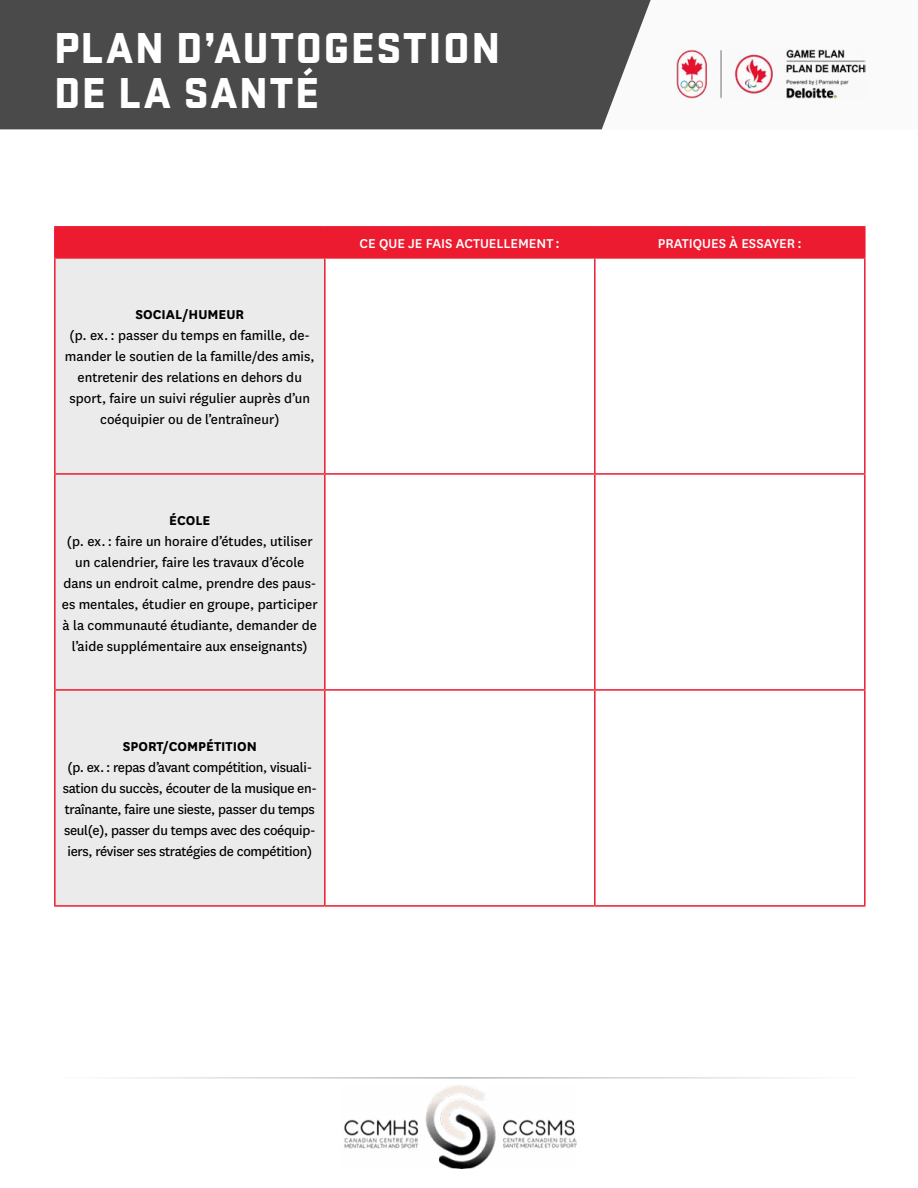
<style>
.page{position:relative;width:918px;height:1188px;background:#fff}
.page>*{position:absolute;margin:0;border:0;box-sizing:border-box;transform-origin:0 0}
.t1{font:900 45px/45px "Stratum 2";letter-spacing:.03em;color:#fff}
.t2{font:15px/21px "National";color:#000;text-align:center}
.t3{font:15px/21px "National";letter-spacing:-.02em;color:#000;text-align:center}
.t4{font:500 15px "National";color:#fff}
.t5{font:700 15px "National";color:#000}
</style>
<div class="page">
<div style="left:0;top:0;width:651px;height:129px;background:#4b4a4b"></div>
<img style="left:676px;top:50px;width:190px;height:48px">
<hr style="left:54px;top:1078px;width:810px;height:1px;background:#939598">
<img style="left:344px;top:1086px;width:232px;height:83px">
<div style="left:56px;top:226px;width:268px;height:680px;background:#ebebeb"></div>
<div style="left:56px;top:228px;width:808px;height:29px;background:#ed1b2f"></div>
<hr style="left:594px;top:259px;width:2px;height:214px;background:#ed1b2f">
<hr style="left:864px;top:259px;width:2px;height:214px;background:#ed1b2f">
<hr style="left:325px;top:473px;width:270px;height:2px;background:#ed1b2f">
<hr style="left:595px;top:473px;width:271px;height:2px;background:#ed1b2f">
<hr style="left:594px;top:475px;width:2px;height:214px;background:#ed1b2f">
<hr style="left:864px;top:475px;width:2px;height:214px;background:#ed1b2f">
<hr style="left:325px;top:689px;width:270px;height:2px;background:#ed1b2f">
<hr style="left:595px;top:689px;width:271px;height:2px;background:#ed1b2f">
<hr style="left:594px;top:691px;width:2px;height:214px;background:#ed1b2f">
<hr style="left:864px;top:691px;width:2px;height:214px;background:#ed1b2f">
<hr style="left:325px;top:905px;width:270px;height:2px;background:#ed1b2f">
<hr style="left:595px;top:905px;width:271px;height:2px;background:#ed1b2f">
<hr style="left:325px;top:226px;width:270px;height:2px;background:#ed1b2f">
<hr style="left:595px;top:226px;width:271px;height:2px;background:#ed1b2f">
<hr style="left:594px;top:228px;width:2px;height:29px;background:#ed1b2f">
<hr style="left:864px;top:228px;width:2px;height:29px;background:#ed1b2f">
<hr style="left:325px;top:257px;width:270px;height:2px;background:#ed1b2f">
<hr style="left:595px;top:257px;width:271px;height:2px;background:#ed1b2f">
<hr style="left:54px;top:226px;width:271px;height:2px;background:#ed1b2f">
<hr style="left:54px;top:228px;width:2px;height:29px;background:#ed1b2f">
<hr style="left:324px;top:228px;width:2px;height:29px;background:#ed1b2f">
<hr style="left:54px;top:257px;width:271px;height:2px;background:#ed1b2f">
<hr style="left:54px;top:259px;width:2px;height:214px;background:#ed1b2f">
<hr style="left:324px;top:259px;width:2px;height:214px;background:#ed1b2f">
<hr style="left:54px;top:473px;width:271px;height:2px;background:#ed1b2f">
<hr style="left:54px;top:475px;width:2px;height:214px;background:#ed1b2f">
<hr style="left:324px;top:475px;width:2px;height:214px;background:#ed1b2f">
<hr style="left:54px;top:689px;width:271px;height:2px;background:#ed1b2f">
<hr style="left:54px;top:691px;width:2px;height:214px;background:#ed1b2f">
<hr style="left:324px;top:691px;width:2px;height:214px;background:#ed1b2f">
<hr style="left:54px;top:905px;width:271px;height:2px;background:#ed1b2f">
<h1 class="t1" style="left:54px;top:23px;width:448px">PLAN D’AUTOGESTION<br>DE LA SANTÉ</h1>
<p class="t5" style="left:135px;top:304px;width:110px">SOCIAL/HUMEUR</p>
<p class="t2" style="left:65px;top:324px;width:251px">(p. ex. : passer du temps en famille, de&shy;mander le soutien de la famille/des amis, entretenir des relations en dehors du sport, faire un suivi régulier auprès d’un coéquipier ou de l’entraîneur)</p>
<p class="t5" style="left:169px;top:509px;width:43px">ÉCOLE</p>
<p class="t2" style="left:62px;top:530px;width:257px">(p. ex. : faire un horaire d’études, utiliser un calendrier, faire les travaux d’école dans un endroit calme, prendre des paus&shy;es mentales, étudier en groupe, participer à la communauté étudiante, demander de l’aide supplémentaire aux enseignants)</p>
<p class="t5" style="left:123px;top:736px;width:136px">SPORT/COMPÉTITION</p>
<p class="t3" style="left:63px;top:756px;width:256px">(p. ex. : repas d’avant compétition, visuali&shy;sation du succès, écouter de la musique en&shy;traînante, faire une sieste, passer du temps seul(e), passer du temps avec des coéquip&shy;iers, réviser ses stratégies de compétition)</p>
<p class="t4" style="left:360px;top:233px;width:202px">CE QUE JE FAIS ACTUELLEMENT :</p>
<p class="t4" style="left:658px;top:233px;width:146px">PRATIQUES À ESSAYER :</p>
</div>
